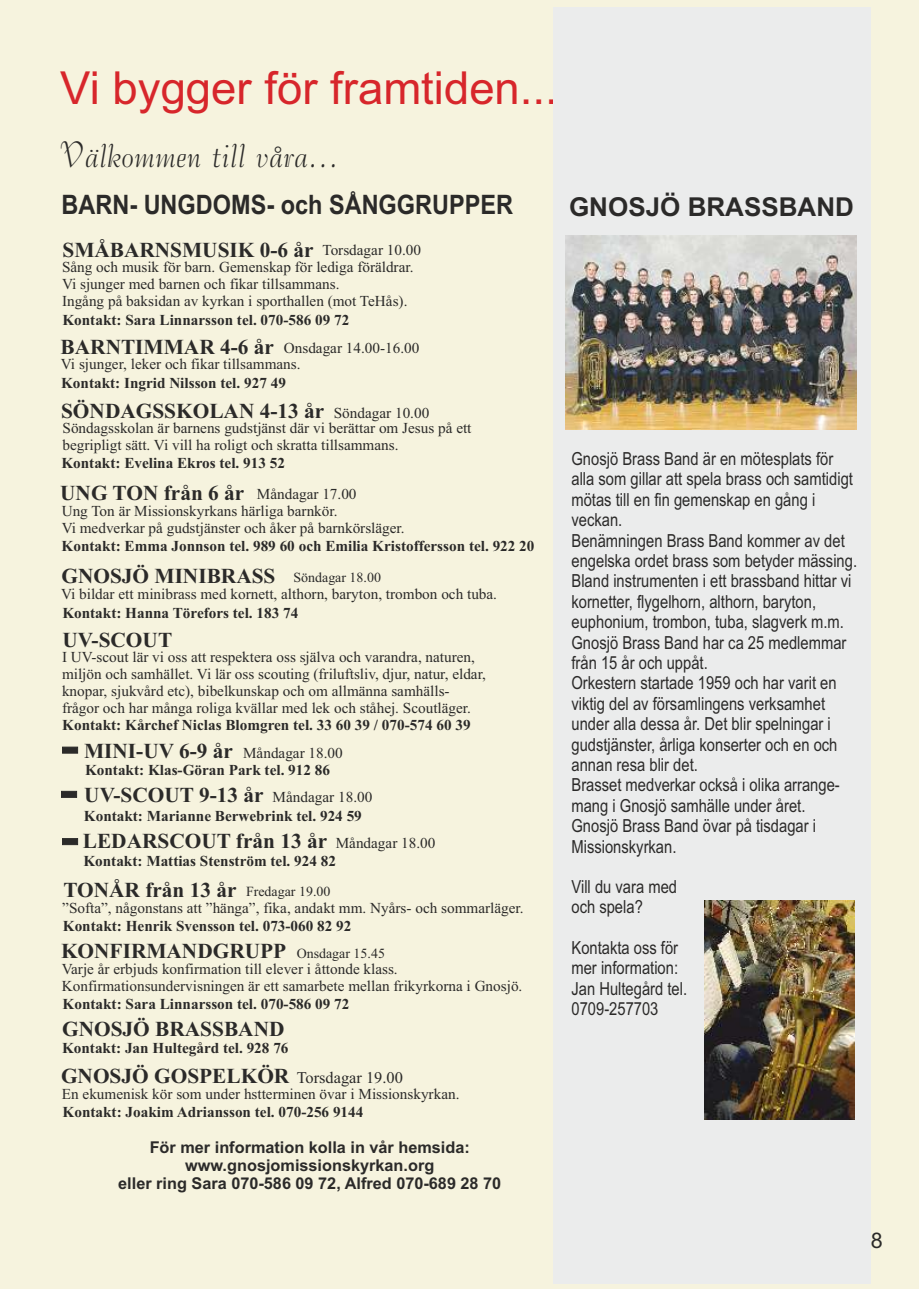
<style>
.page{position:relative;width:919px;height:1289px;background:#fff}
.page>*{position:absolute;margin:0;border:0;box-sizing:border-box;transform-origin:0 0}
.t1{font:45.45px "Arial";color:#d7262b}
.t2{font:36.45px "Bernhard Tango BT";color:#2b2a29}
.t3{font:700 26.85px "Arial";color:#2b2a29;scale:.88 1}
.t4{font:700 25.95px "Arial";color:#2b2a29}
.t5{font:21.6px "Arial";color:#2b2a29}
.t6{font:700 21.3px/45.3px "Times New Roman";color:#2b2a29}
.t7{font:18px/20.4px "Arial Narrow";color:#2b2a29}
.t8{font:16.35px "Times New Roman";color:#2b2a29}
.t9{font:700 16.2px/18.1px "Arial";color:#2b2a29;text-align:center}
.t10{font:15.15px/16.8px "Times New Roman";color:#2b2a29}
.t11{font:700 15.15px "Times New Roman";color:#2b2a29}
.t12{font:13.95px "Times New Roman";color:#2b2a29}
.s1{font-weight:400;font-size:15.15px}
.s2{font-weight:700;font-size:21.3px}
.s3{font-weight:400;font-size:13.95px}
</style>
<div class="page">
<div style="left:0;top:0;width:918px;height:1288px;background:#f6f3de"></div>
<svg style="left:62px;top:746px;width:16px;height:7px"></svg>
<svg style="left:61px;top:791px;width:16px;height:6px"></svg>
<svg style="left:62px;top:838px;width:16px;height:7px"></svg>
<div style="left:553px;top:7px;width:317px;height:1276px;background:#ebecec"></div>
<img style="left:565px;top:235px;width:291px;height:194px">
<img style="left:704px;top:900px;width:150px;height:219px">
<h1 class="t1" style="left:60px;top:71px;width:499px">Vi bygger för framtiden...</h1>
<h2 class="t2" style="left:60px;top:139px;width:281px">Välkommen till våra...</h2>
<h3 class="t3" style="left:61px;top:194px;width:514px">BARN- UNGDOMS- och SÅNGGRUPPER</h3>
<h3 class="t6" style="left:62px;top:229px;width:360px">SMÅBARNSMUSIK 0-6 år <span class="s1">Torsdagar 10.00</span></h3>
<p class="t10" style="left:62px;top:260px;width:353px">Sång och musik för barn. Gemenskap för lediga föräldrar.<br>Vi sjunger med barnen och fikar tillsammans.<br>Ingång på baksidan av kyrkan i sporthallen (mot TeHås).</p>
<p class="t11" style="left:62px;top:315px;width:288px">Kontakt: Sara Linnarsson tel. 070-586 09 72</p>
<p class="t10" style="left:61px;top:341px;width:360px;line-height:16.2px"><span class="s2">BARNTIMMAR 4-6 år</span> Onsdagar 14.00-16.00<br>Vi sjunger, leker och fikar tillsammans.</p>
<p class="t11" style="left:61px;top:377px;width:226px">Kontakt: Ingrid Nilsson tel. 927 49</p>
<h3 class="t6" style="left:61px;top:390px;width:265px">SÖNDAGSSKOLAN 4-13 år</h3>
<p class="t10" style="left:63px;top:421px;width:410px">Söndagsskolan är barnens gudstjänst där vi berättar om Jesus på ett begripligt sätt. Vi vill ha roligt och skratta tillsammans.</p>
<p class="t11" style="left:61px;top:458px;width:225px">Kontakt: Evelina Ekros tel. 913 52</p>
<h3 class="t6" style="left:60px;top:472px;width:298px">UNG TON från 6 år <span class="s1">Måndagar 17.00</span></h3>
<p class="t10" style="left:62px;top:504px;width:344px">Ung Ton är Missionskyrkans härliga barnkör.<br>Vi medverkar på gudstjänster och åker på barnkörsläger.</p>
<p class="t10" style="left:334px;top:405px;width:97px">Söndagar 10.00</p>
<p class="t11" style="left:62px;top:541px;width:474px">Kontakt: Emma Jonnson tel. 989 60 och Emilia Kristoffersson tel. 922 20</p>
<h3 class="t6" style="left:61px;top:555px;width:215px">GNOSJÖ MINIBRASS</h3>
<p class="t10" style="left:61px;top:586px;width:437px">Vi bildar ett minibrass med kornett, althorn, baryton, trombon och tuba.</p>
<p class="t12" style="left:293px;top:572px;width:89px">Söndagar 18.00</p>
<p class="t11" style="left:62px;top:607px;width:237px">Kontakt: Hanna Törefors tel. 183 74</p>
<h3 class="t6" style="left:62px;top:619px;width:111px">UV-SCOUT</h3>
<p class="t10" style="left:62px;top:650px;width:425px">I UV-scout lär vi oss att respektera oss själva och varandra, naturen, miljön och samhället. Vi lär oss scouting (friluftsliv, djur, natur, eldar, knopar, sjukvård etc), bibelkunskap och om allmänna samhälls&shy;frågor och har många roliga kvällar med lek och ståhej. Scoutläger.</p>
<p class="t11" style="left:62px;top:719px;width:410px">Kontakt: Kårchef Niclas Blomgren tel. 33 60 39 / 070-574 60 39</p>
<h3 class="t6" style="left:83px;top:730px;width:246px">MINI-UV 6-9 år<br>UV-SCOUT 9-13 år<br>LEDARSCOUT från 13 år</h3>
<p class="t10" style="left:243px;top:745px;width:101px">Måndagar 18.00</p>
<p class="t10" style="left:272px;top:789px;width:101px">Måndagar 18.00</p>
<p class="t10" style="left:336px;top:836px;width:101px">Måndagar 18.00</p>
<p class="t11" style="left:85px;top:765px;width:246px">Kontakt: Klas-Göran Park tel. 912 86</p>
<p class="t11" style="left:84px;top:810px;width:279px">Kontakt: Marianne Berwebrink tel. 924 59</p>
<p class="t11" style="left:83px;top:856px;width:254px">Kontakt: Mattias Stenström tel. 924 82</p>
<h3 class="t6" style="left:63px;top:869px;width:268px">TONÅR från 13 år <span class="s3">Fredagar 19.00</span></h3>
<p class="t10" style="left:62px;top:901px;width:462px">”Softa”, någonstans att ”hänga”, fika, andakt mm. Nyårs- och sommarläger.</p>
<p class="t11" style="left:63px;top:921px;width:290px">Kontakt: Henrik Svensson tel. 073-060 82 92</p>
<h3 class="t6" style="left:61px;top:930px;width:227px">KONFIRMANDGRUPP</h3>
<p class="t10" style="left:62px;top:961px;width:462px">Varje år erbjuds konfirmation till elever i åttonde klass.<br>Konfirmationsundervisningen är ett samarbete mellan frikyrkorna i Gnosjö.</p>
<p class="t12" style="left:297px;top:948px;width:90px">Onsdagar 15.45</p>
<p class="t11" style="left:63px;top:998px;width:288px">Kontakt: Sara Linnarsson tel. 070-586 09 72</p>
<p class="t11" style="left:62px;top:1043px;width:228px">Kontakt: Jan Hultegård tel. 928 76</p>
<h3 class="t6" style="left:62px;top:1008px;width:224px">GNOSJÖ BRASSBAND</h3>
<h3 class="t6" style="left:61px;top:1055px;width:230px">GNOSJÖ GOSPELKÖR</h3>
<p class="t10" style="left:62px;top:1087px;width:399px">En ekumenisk kör som under hstterminen övar i Missionskyrkan.</p>
<p class="t8" style="left:297px;top:1071px;width:108px">Torsdagar 19.00</p>
<p class="t11" style="left:63px;top:1106px;width:302px">Kontakt: Joakim Adriansson tel. 070-256 9144</p>
<p class="t9" style="left:118px;top:1139px;width:384px">För mer information kolla in vår hemsida: www.gnosjomissionskyrkan.org<br>eller ring Sara 070-586 09 72, Alfred 070-689 28 70</p>
<h3 class="t4" style="left:569px;top:197px;width:286px">GNOSJÖ BRASSBAND</h3>
<p class="t7" style="left:571px;top:450px;width:287px">Gnosjö Brass Band är en mötesplats för alla som gillar att spela brass och samtidigt mötas till en fin gemenskap en gång i veckan.<br>Benämningen Brass Band kommer av det engelska ordet brass som betyder mässing.<br>Bland instrumenten i ett brassband hittar vi kornetter, flygelhorn, althorn, baryton, euphonium, trombon, tuba, slagverk m.m.<br>Gnosjö Brass Band har ca 25 medlemmar från 15 år och uppåt.<br>Orkestern startade 1959 och har varit en viktig del av församlingens verksamhet under alla dessa år. Det blir spelningar i gudstjänster, årliga konserter och en och annan resa blir det.<br>Brasset medverkar också i olika arrange&shy;mang i Gnosjö samhälle under året.<br>Gnosjö Brass Band övar på tisdagar i Missionskyrkan.</p>
<p class="t7" style="left:571px;top:878px;width:107px">Vill du vara med och spela?</p>
<p class="t7" style="left:571px;top:939px;width:117px">Kontakta oss för mer information:<br>Jan Hultegård tel.<br>0709-257703</p>
<h3 class="t5" style="left:870px;top:1232px;width:13px">8</h3>
</div>
